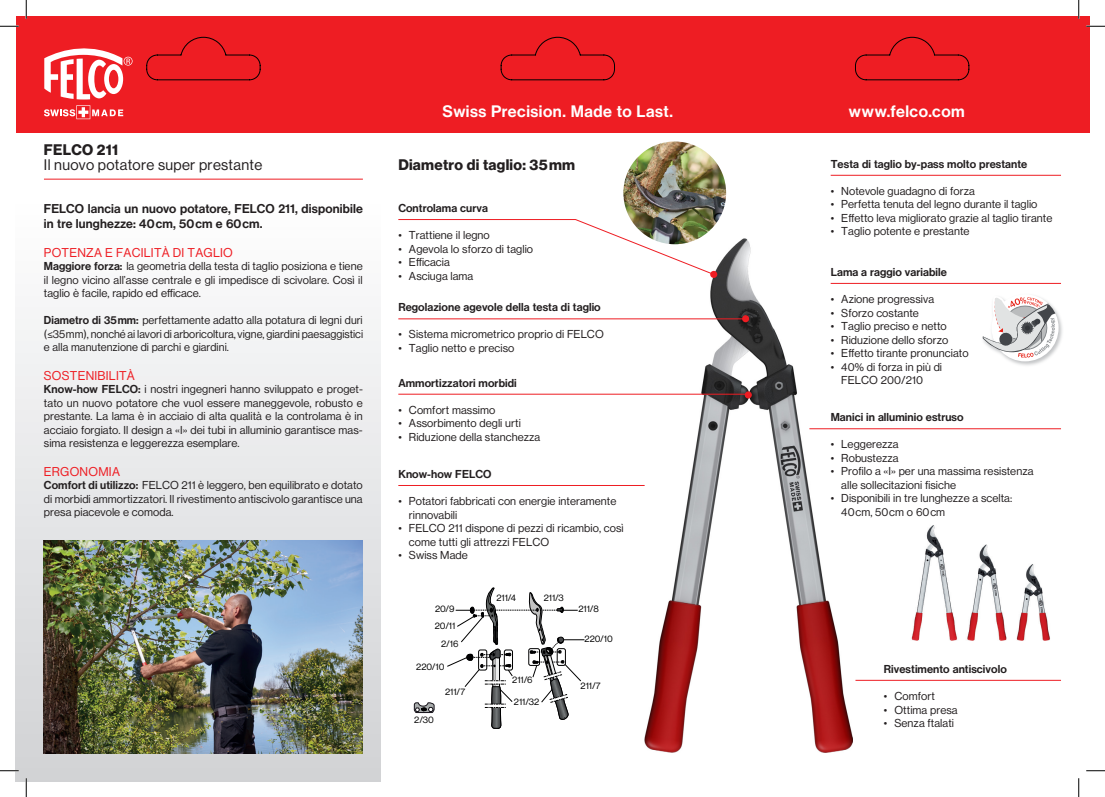
<style>
.page{position:relative;width:1105px;height:797px;background:#fff}
.page>*{position:absolute;margin:0;border:0;box-sizing:border-box;transform-origin:0 0}
.t1{font:16.25px "N Haas Grotesk DS Pro 65 Md";letter-spacing:.03em;color:#fff}
.t2{font:15px "N Haas Grotesk DS Pro 75 Bd";letter-spacing:.02em;color:#231f20}
.t3{font:15px "N Haas Grotesk DS Pro 55 Rg";letter-spacing:.02em;color:#231f20}
.t4{font:12.5px/15px "N Haas Grotesk DS Pro 65 Md";letter-spacing:.015em;color:#231f20}
.t5{font:12.5px "N Haas Grotesk DS Pro 55 Rg";letter-spacing:.02em;color:#ee1d23}
.t6{font:11.25px/13.5px "N Haas Grotesk DS Pro 55 Rg";letter-spacing:.005em;color:#231f20}
.t7{font:11.25px "N Haas Grotesk DS Pro 65 Md";letter-spacing:.005em;color:#231f20}
.t8{font:9.25px "N Haas Grotesk DS Pro 55 Rg";color:#000001}
.s1{font-family:"N Haas Grotesk DS Pro 65 Md"}
</style>
<div class="page">
<div style="left:16px;top:16px;width:1073px;height:117px;background:#ee1d23"></div>
<svg style="left:44px;top:48px;width:89px;height:51px"></svg>
<svg style="left:44px;top:105px;width:79px;height:14px"></svg>
<div style="left:16px;top:196px;width:365px;height:585px;background:linear-gradient(to bottom,#fefefe,#d0d2d4)"></div>
<img style="left:44px;top:540px;width:319px;height:213px">
<img style="left:623px;top:141px;width:103px;height:103px;border-radius:51px">
<img style="left:644px;top:238px;width:208px;height:514px">
<svg style="left:414px;top:702px;width:21px;height:11px"></svg>
<svg style="left:447px;top:587px;width:137px;height:141px"></svg>
<img style="left:911px;top:525px;width:139px;height:116px">
<img style="left:982px;top:316px;width:80px;height:50px">
<div style="left:991px;top:294px;width:67px;height:67px;background:#fff;border-radius:50%"></div>
<svg style="left:983px;top:297px;width:76px;height:60px"></svg>
<hr style="left:44px;top:179px;width:319px;height:1px;background:#ee1d23">
<hr style="left:831px;top:175px;width:230px;height:1px;background:#ee1d23">
<hr style="left:831px;top:283px;width:230px;height:1px;background:#ee1d23">
<hr style="left:398px;top:318px;width:348px;height:1px;background:#ee1d23">
<hr style="left:398px;top:394px;width:348px;height:1px;background:#ee1d23">
<div style="left:710px;top:271px;width:7px;height:7px;background:#ee1d23;border-radius:50%"></div>
<div style="left:745px;top:391px;width:7px;height:7px;background:#ee1d23;border-radius:50%"></div>
<svg style="left:398px;top:219px;width:316px;height:56px"></svg>
<div style="left:742px;top:315px;width:7px;height:7px;background:#ee1d23;border-radius:50%"></div>
<hr style="left:398px;top:485px;width:247px;height:1px;background:#ee1d23">
<hr style="left:855px;top:680px;width:206px;height:1px;background:#ee1d23">
<hr style="left:809px;top:428px;width:252px;height:1px;background:#ee1d23">
<svg style="left:146px;top:36px;width:115px;height:45px"></svg>
<svg style="left:500px;top:36px;width:115px;height:45px"></svg>
<svg style="left:855px;top:36px;width:115px;height:45px"></svg>
<svg style="left:0;top:25px;width:19px;height:2px"></svg>
<svg style="left:1086px;top:25px;width:19px;height:2px"></svg>
<svg style="left:0;top:770px;width:19px;height:1px"></svg>
<svg style="left:1086px;top:770px;width:19px;height:1px"></svg>
<svg style="left:25px;top:0;width:2px;height:19px"></svg>
<svg style="left:25px;top:778px;width:2px;height:19px"></svg>
<svg style="left:1078px;top:0;width:1px;height:19px"></svg>
<svg style="left:1078px;top:778px;width:1px;height:19px"></svg>
<h1 class="t1" style="left:442px;top:102px;width:232px">Swiss Precision. Made to Last.</h1>
<h1 class="t1" style="left:849px;top:102px;width:117px">www.felco.com</h1>
<h2 class="t2" style="left:44px;top:141px;width:76px">FELCO 211</h2>
<h2 class="t3" style="left:44px;top:156px;width:220px">Il nuovo potatore super prestante</h2>
<h2 class="t2" style="left:398px;top:156px;width:178px">Diametro di taglio: 35 mm</h2>
<p class="t7" style="left:398px;top:202px;width:91px">Controlama curva</p>
<p class="t6" style="left:398px;top:228px;width:93px">• Trattiene il legno</p>
<p class="t6" style="left:398px;top:242px;width:136px">• Agevola lo sforzo di taglio</p>
<p class="t6" style="left:398px;top:255px;width:53px">• Efficacia</p>
<p class="t6" style="left:398px;top:269px;width:77px">• Asciuga lama</p>
<p class="t4" style="left:44px;top:201px;width:320px">FELCO lancia un nuovo potatore, FELCO 211, disponibile in tre lunghezze: 40 cm, 50 cm e 60 cm.</p>
<p class="t5" style="left:44px;top:245px;width:190px">POTENZA E FACILITÀ DI TAGLIO</p>
<p class="t6" style="left:44px;top:259px;width:320px;text-align:justify"><span class="s1">Maggiore forza:</span> la geometria della testa di taglio posiziona e tiene il legno vicino all’asse centrale e gli impedisce di scivolare. Così il taglio è facile, rapido ed efficace.</p>
<p class="t6" style="left:44px;top:313px;width:321px;text-align:justify"><span class="s1">Diametro di 35 mm:</span> perfettamente adatto alla potatura di legni duri (≤35 mm), nonché ai lavori di arboricoltura, vigne, giardini paesaggistici e alla manutenzione di parchi e giardini.</p>
<p class="t5" style="left:44px;top:368px;width:92px">SOSTENIBILITÀ</p>
<p class="t6" style="left:44px;top:382px;width:321px;text-align:justify"><span class="s1">Know-how FELCO:</span> i nostri ingegneri hanno sviluppato e proget&shy;tato un nuovo potatore che vuol essere maneggevole, robusto e prestante. La lama è in acciaio di alta qualità e la controlama è in acciaio forgiato. Il design a «I» dei tubi in alluminio garantisce mas&shy;sima resistenza e leggerezza esemplare.</p>
<p class="t5" style="left:44px;top:464px;width:78px">ERGONOMIA</p>
<p class="t6" style="left:44px;top:478px;width:320px;text-align:justify"><span class="s1">Comfort di utilizzo:</span> FELCO 211 è leggero, ben equilibrato e dotato di morbidi ammortizzatori. Il rivestimento antiscivolo garantisce una presa piacevole e comoda.</p>
<p class="t7" style="left:398px;top:301px;width:204px">Regolazione agevole della testa di taglio</p>
<p class="t6" style="left:398px;top:328px;width:207px">• Sistema micrometrico proprio di FELCO</p>
<p class="t6" style="left:398px;top:341px;width:118px">• Taglio netto e preciso</p>
<p class="t7" style="left:398px;top:376px;width:120px">Ammortizzatori morbidi</p>
<p class="t6" style="left:398px;top:403px;width:98px">• Comfort massimo</p>
<p class="t6" style="left:398px;top:416px;width:124px">• Assorbimento degli urti</p>
<p class="t6" style="left:398px;top:430px;width:143px">• Riduzione della stanchezza</p>
<p class="t7" style="left:398px;top:467px;width:95px">Know-how FELCO</p>
<p class="t6" style="left:409px;top:494px;width:209px;text-indent:-11px">• Potatori fabbricati con energie interamente rinnovabili</p>
<p class="t6" style="left:409px;top:521px;width:216px;text-indent:-11px">• FELCO 211 dispone di pezzi di ricambio, così come tutti gli attrezzi FELCO</p>
<p class="t6" style="left:398px;top:548px;width:71px">• Swiss Made</p>
<p class="t8" style="left:435px;top:604px;width:21px">20/9</p>
<p class="t8" style="left:435px;top:621px;width:22px">20/11</p>
<p class="t8" style="left:441px;top:638px;width:19px">2/16</p>
<p class="t8" style="left:416px;top:661px;width:30px">220/10</p>
<p class="t8" style="left:414px;top:714px;width:21px">2/30</p>
<p class="t8" style="left:445px;top:686px;width:21px">211/7</p>
<p class="t8" style="left:496px;top:592px;width:21px">211/4</p>
<p class="t8" style="left:544px;top:592px;width:22px">211/3</p>
<p class="t8" style="left:512px;top:675px;width:22px">211/6</p>
<p class="t8" style="left:514px;top:696px;width:27px">211/32</p>
<p class="t8" style="left:578px;top:604px;width:22px">211/8</p>
<p class="t8" style="left:585px;top:633px;width:30px">220/10</p>
<p class="t8" style="left:581px;top:680px;width:21px">211/7</p>
<p class="t7" style="left:831px;top:157px;width:198px">Testa di taglio by-pass molto prestante</p>
<p class="t6" style="left:831px;top:184px;width:146px">• Notevole guadagno di forza</p>
<p class="t6" style="left:831px;top:198px;width:208px">• Perfetta tenuta del legno durante il taglio</p>
<p class="t6" style="left:831px;top:211px;width:223px">• Effetto leva migliorato grazie al taglio tirante</p>
<p class="t6" style="left:831px;top:225px;width:140px">• Taglio potente e prestante</p>
<p class="t7" style="left:831px;top:265px;width:118px">Lama a raggio variabile</p>
<p class="t6" style="left:831px;top:292px;width:105px">• Azione progressiva</p>
<p class="t6" style="left:831px;top:306px;width:90px">• Sforzo costante</p>
<p class="t6" style="left:831px;top:319px;width:118px">• Taglio preciso e netto</p>
<p class="t6" style="left:831px;top:333px;width:119px">• Riduzione dello sforzo</p>
<p class="t6" style="left:831px;top:346px;width:139px">• Effetto tirante pronunciato</p>
<p class="t6" style="left:841px;top:360px;width:102px;text-indent:-11px">• 40% di forza in più di<br>FELCO 200/210</p>
<p class="t7" style="left:831px;top:411px;width:134px">Manici in alluminio estruso</p>
<p class="t6" style="left:831px;top:438px;width:69px">• Leggerezza</p>
<p class="t6" style="left:831px;top:451px;width:69px">• Robustezza</p>
<p class="t6" style="left:841px;top:465px;width:194px;text-indent:-11px">• Profilo a «I» per una massima resistenza alle sollecitazioni fisiche</p>
<p class="t6" style="left:841px;top:492px;width:172px;text-indent:-11px">• Disponibili in tre lunghezze a scelta:<br>40 cm, 50 cm o 60 cm</p>
<p class="t7" style="left:884px;top:662px;width:124px">Rivestimento antiscivolo</p>
<p class="t6" style="left:884px;top:689px;width:52px">• Comfort</p>
<p class="t6" style="left:884px;top:703px;width:75px">• Ottima presa</p>
<p class="t6" style="left:884px;top:716px;width:72px">• Senza ftalati</p>
</div>
